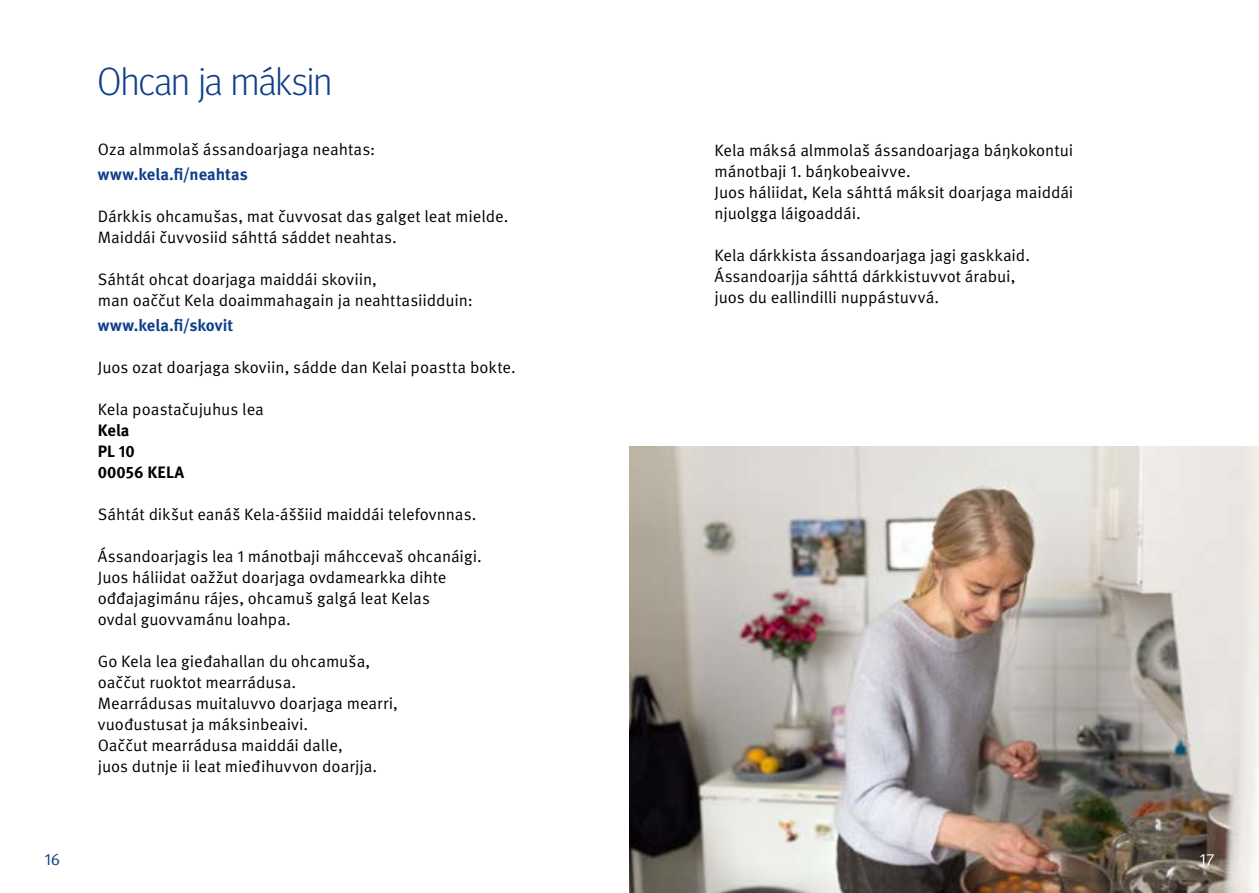
<style>
.page{position:relative;width:1259px;height:893px;background:#fff}
.page>*{position:absolute;margin:0;border:0;box-sizing:border-box;transform-origin:0 0}
.H1_otsikko{font:300 39px "Meta Headline Pro";color:#0f3f8a}
.Body_copy{font:16.5px/21px "Meta Pro Norm";letter-spacing:-.005em;color:#000}
.Links{font:700 16.5px "Meta Pro";letter-spacing:.005em;color:#0f3f8a}
.Body_copy-2{font:700 16.5px "Meta Pro";letter-spacing:.005em;color:#000}
.t1{font:16.5px "Meta Pro Norm";color:#0f3f8a}
.t2{font:16.5px "Meta Pro Norm";color:#fff}
</style>
<div class="page">
<img style="left:629px;top:446px;width:630px;height:447px">
<h1 class="H1_otsikko" style="left:98px;top:53px;width:235px">Ohcan ja máksin</h1>
<p class="Body_copy" style="left:98px;top:138px;width:279px">Oza almmolaš ássandoarjaga neahtas:</p>
<p class="Links" style="left:98px;top:162px;width:152px">www.kela.fi/neahtas</p>
<p class="Body_copy" style="left:98px;top:205px;width:412px">Dárkkis ohcamušas, mat čuvvosat das galget leat mielde.</p>
<p class="Body_copy" style="left:98px;top:226px;width:301px">Maiddái čuvvosiid sáhttá sáddet neahtas.</p>
<p class="Body_copy" style="left:98px;top:268px;width:376px">Sáhtát ohcat doarjaga maiddái skoviin,<br>man oaččut Kela doaimmahagain ja neahttasiidduin:</p>
<p class="Links" style="left:98px;top:313px;width:137px">www.kela.fi/skovit</p>
<p class="Body_copy" style="left:98px;top:356px;width:419px">Juos ozat doarjaga skoviin, sádde dan Kelai poastta bokte.</p>
<p class="Body_copy" style="left:98px;top:398px;width:168px">Kela poastačujuhus lea</p>
<p class="Body_copy-2" style="left:98px;top:418px;width:33px">Kela</p>
<p class="Body_copy-2" style="left:98px;top:439px;width:39px">PL 10</p>
<p class="Body_copy-2" style="left:98px;top:460px;width:88px">00056 KELA</p>
<p class="Body_copy" style="left:98px;top:503px;width:380px">Sáhtát dikšut eanáš Kela-áššiid maiddái telefovnnas.</p>
<p class="Body_copy" style="left:98px;top:545px;width:385px">Ássandoarjagis lea 1 mánotbaji máhccevaš ohcanáigi.</p>
<p class="Body_copy" style="left:98px;top:566px;width:350px">Juos háliidat oažžut doarjaga ovdamearkka dihte ođđajagimánu rájes, ohcamuš galgá leat Kelas ovdal guovvamánu loahpa.</p>
<p class="Body_copy" style="left:98px;top:650px;width:274px">Go Kela lea gieđahallan du ohcamuša, oaččut ruoktot mearrádusa.</p>
<p class="Body_copy" style="left:98px;top:692px;width:302px">Mearrádusas muitaluvvo doarjaga mearri, vuođustusat ja máksinbeaivi.</p>
<p class="Body_copy" style="left:98px;top:734px;width:281px">Oaččut mearrádusa maiddái dalle, juos dutnje ii leat mieđihuvvon doarjja.</p>
<p class="Body_copy" style="left:714px;top:139px;width:360px">Kela máksá almmolaš ássandoarjaga báŋkokontui mánotbaji 1. báŋkobeaivve.</p>
<p class="Body_copy" style="left:714px;top:181px;width:360px">Juos háliidat, Kela sáhttá máksit doarjaga maiddái njuolgga láigoaddái.</p>
<p class="Body_copy" style="left:714px;top:244px;width:317px">Kela dárkkista ássandoarjaga jagi gaskkaid.</p>
<p class="Body_copy" style="left:714px;top:265px;width:302px">Ássandoarjja sáhttá dárkkistuvvot árabui, juos du eallindilli nuppástuvvá.</p>
<p class="t1" style="left:44px;top:847px;width:17px">16</p>
<p class="t2" style="left:1199px;top:847px;width:16px">17</p>
</div>
